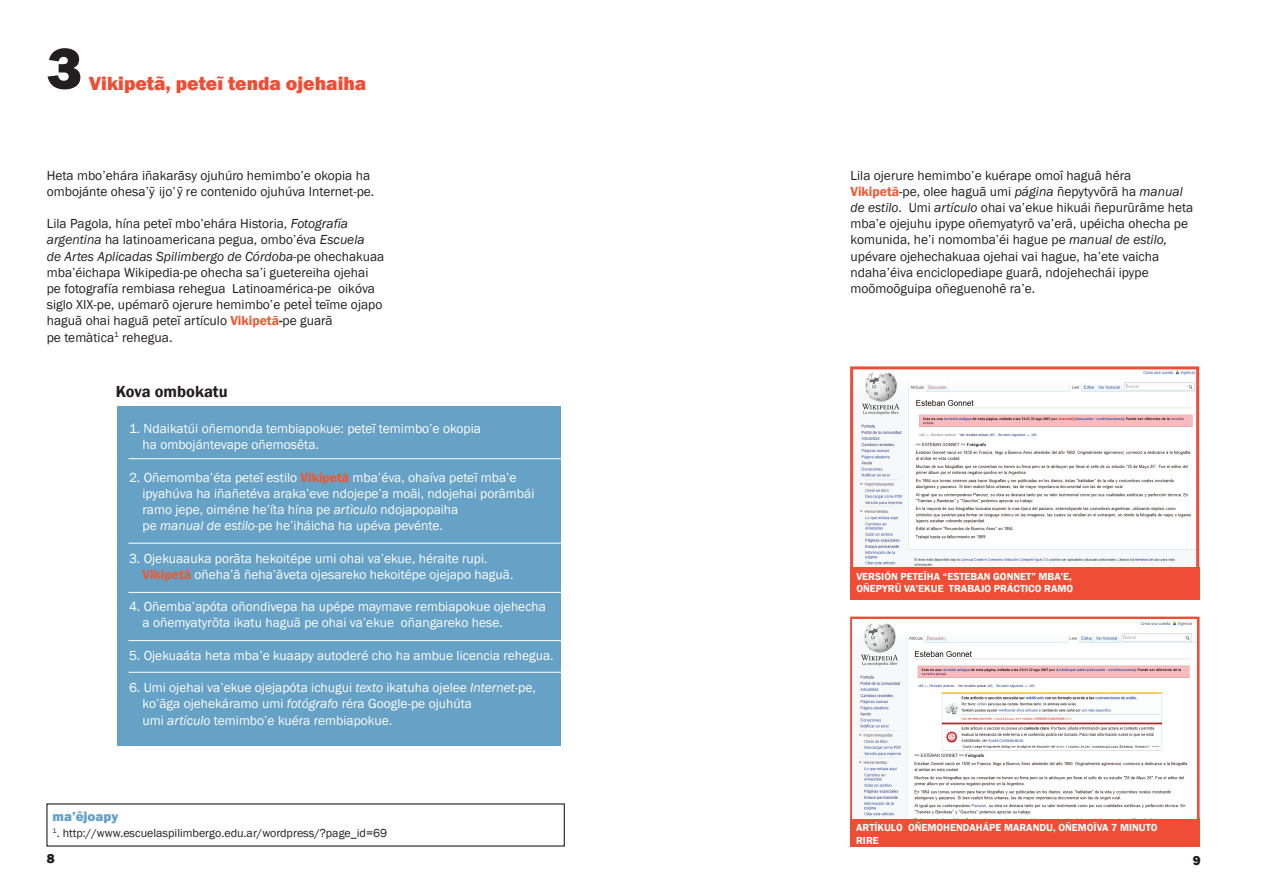
<style>
.page{position:relative;width:1263px;height:893px;background:#fff}
.page>*{position:absolute;margin:0;border:0;box-sizing:border-box;transform-origin:0 0}
.t1{font:800 60px "Franklin Gothic";color:#231f20}
.t2{font:800 19.5px "Franklin Gothic";color:#ef4d35}
.t3{font:600 16.5px "Franklin Gothic";color:#231f20}
.t4{font:13.5px/16.2px "Franklin Gothic";color:#231f20}
.t5{font:13.5px/16.2px "Franklin Gothic";color:#fff}
.t6{font:800 13.5px "Franklin Gothic";color:#66a1c6}
.t7{font:800 13.5px "Franklin Gothic";color:#231f20}
.t8{font:12px "Franklin Gothic";color:#231f20}
.t9{font:600 10.5px/12.6px "Franklin Gothic";color:#fff}
.s1{font-style:italic}
.s2{font-weight:600;color:#f0572f}
.s3{font-weight:600}
.s4{font-style:italic;color:#040503}
</style>
<div class="page">
<img style="left:859px;top:370px;width:336px;height:196px">
<div style="left:117px;top:406px;width:443px;height:340px;background:#66a1c6"></div>
<hr style="left:128px;top:458px;width:477px;height:1px;background:#fff">
<hr style="left:128px;top:543px;width:477px;height:1px;background:#fff">
<hr style="left:128px;top:592px;width:477px;height:1px;background:#fff">
<hr style="left:128px;top:640px;width:477px;height:1px;background:#fff">
<hr style="left:128px;top:672px;width:477px;height:1px;background:#fff">
<div style="left:850px;top:366px;width:349px;height:227px;border:3px solid #ef4d35"></div>
<div style="left:850px;top:617px;width:349px;height:228px;border:3px solid #ef4d35"></div>
<div style="left:850px;top:567px;width:349px;height:33px;background:#ef4d35"></div>
<div style="left:850px;top:818px;width:349px;height:28px;background:#ef4d35"></div>
<img style="left:853px;top:620px;width:344px;height:198px">
<h1 class="t1" style="left:47px;top:30px;width:37px">3</h1>
<h2 class="t2" style="left:89px;top:71px;width:279px">Vikipetã, peteĩ tenda ojehaiha</h2>
<p class="t4" style="left:47px;top:167px;width:329px">Heta mbo’ehára iñakarãsy ojuhúro hemimbo’e okopia ha ombojánte ohesa’ ijo’ re contenido ojuhúva Internet-pe.</p>
<p class="t4" style="left:47px;top:216px;width:339px">Lila Pagola, hína peteĩ mbo’ehára Historia, <span class="s1">Fotografía argentina</span> ha latinoamericana pegua, ombo’éva <span class="s1">Escuela<br>de Artes Aplicadas Spilimbergo de Córdoba</span>-pe ohechakuaa mba’éichapa Wikipedia-pe ohecha sa’i guetereiha ojehai pe fotografía rembiasa rehegua Latinoamérica-pe oikóva siglo XIX-pe, upémarõ ojerure hemimbo’e peteÌ teĩme ojapo haguã ohai haguã peteĩ artículo <span class="s2">VIKIPETÃ</span><span class="s3">-</span>pe guarã<br>pe temàtica<sup>1</sup> rehegua.</p>
<p class="t4" style="left:149px;top:183px;width:7px">y ĩ</p>
<p class="t4" style="left:177px;top:184px;width:7px">y ĩ</p>
<p class="t3" style="left:116px;top:382px;width:113px">KOVA OMBOKATU</p>
<p class="t5" style="left:143px;top:421px;width:340px;text-indent:-14px">1. Ndaikatúi oñemonda tembiapokue: peteĩ temimbo’e okopia ha ombojántevape oñemosêta.</p>
<p class="t5" style="left:143px;top:469px;width:393px;text-indent:-13px">2. Oñemomba’éta peteĩ estilo <span class="s2">VIKIPETÃ</span> mba’éva, ohaíva peteĩ mba’e ipyahúva ha iñañetéva araka’eve ndojepe’a moãi, ndojehai porãmbái ramo jepe, oiméne he’íta hína pe <span class="s1">artìculo</span> ndojapopaiha<br>pe <span class="s1">manual de estilo</span>-pe he’iháicha ha upéva pevénte.</p>
<p class="t5" style="left:143px;top:550px;width:372px;text-indent:-14px">3. Ojekuaauka porãta hekoitépe umi ohai va’ekue, héraite rupi.<br><span class="s2">VIKIPETÃ</span> oñeha’ã ñeha’ãveta ojesareko hekoitépe ojejapo haguã.</p>
<p class="t5" style="left:143px;top:599px;width:405px;text-indent:-14px">4. Oñemba’apóta oñondivepa ha upépe maymave rembiapokue ojehecha a oñemyatyrõta ikatu haguã pe ohai va’ekue oñangareko hese.</p>
<p class="t5" style="left:129px;top:647px;width:426px">5. Ojekuaáta heta mba’e kuaapy autoderé cho ha ambue licencia rehegua.</p>
<p class="t5" style="left:143px;top:680px;width:395px;text-indent:-13px">6. Umi ojehai va’ekue ojejapóta ichugui <span class="s1">texto</span> ikatuha ojelee <span class="s1">Internet</span>-pe, ko’ãga ojehekáramo umi <span class="s1">fotógrafo</span> réra Google-pe ojuhúta<br>umi <span class="s1">artículo</span> temimbo’e kuéra rembiapokue.</p>
<p class="t6" style="left:53px;top:808px;width:67px">ma’êjoapy</p>
<p class="t8" style="left:53px;top:826px;width:336px"><sup>1</sup>. http://www.escuelaspilimbergo.edu.ar/wordpress/?page_id=69</p>
<p class="t4" style="left:850px;top:167px;width:344px">Lila ojerure hemimbo’e kuérape omoî haguâ héra <span class="s2">VIKIPETÃ</span><span class="s4">-</span>pe, olee haguã umi <span class="s1">página</span> ñepytyvõrã ha <span class="s1">manual de estilo</span>. Umi <span class="s1">artículo</span> ohai va’ekue hikuái ñepurũrãme heta mba’e ojejuhu ipype oñemyatyrô va’erâ, upéicha ohecha pe komunida, he’i nomomba’éi hague pe <span class="s1">manual de estilo, </span>upévare ojehechakuaa ojehai vai hague, ha’ete vaicha ndaha’éiva enciclopediape guarâ, ndojehechái ipype moõmoõguipa oñeguenohê ra’e.</p>
<p class="t9" style="left:856px;top:570px;width:218px">VERSIÓN PETEĨHA “ESTEBAN GONNET” MBA’E,<br>OÑEPYRŨ VA’EKUE TRABAJO PRÁCTICO RAMO</p>
<p class="t9" style="left:856px;top:821px;width:303px">ARTÍKULO OÑEMOHENDAHÁPE MARANDU, OÑEMOĨVA 7 MINUTO<br>RIRE</p>
<p class="t7" style="left:47px;top:850px;width:9px">8</p>
<p class="t7" style="left:1193px;top:851px;width:9px">9</p>
</div>
